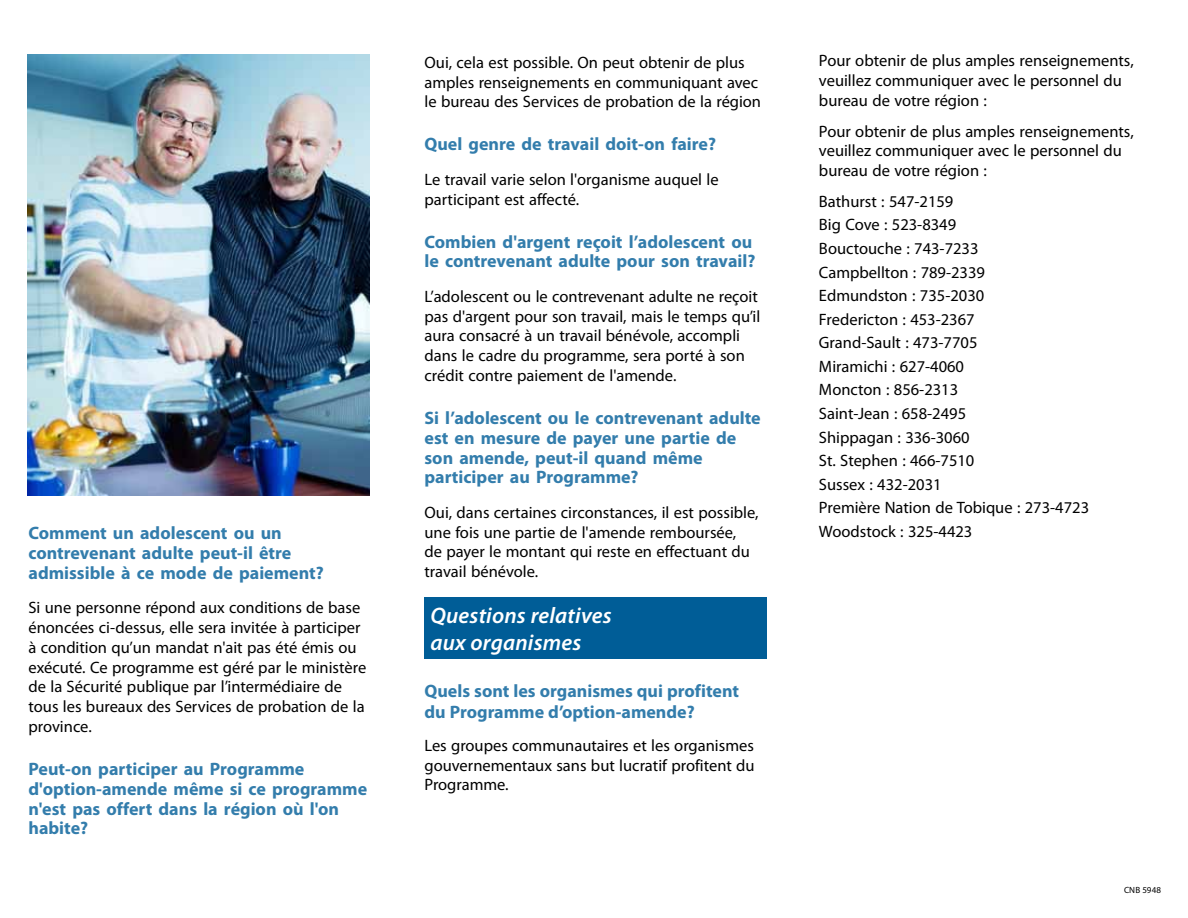
<style>
.page{position:relative;width:1188px;height:918px;background:#fff}
.page>*{position:absolute;margin:0;border:0;box-sizing:border-box;transform-origin:0 0}
.t1{font:italic 600 22.5px/27px "Myriad Pro";letter-spacing:.005em;color:#fff}
.t2{font:700 18px/19.8px "Myriad Pro";color:#337dac}
.t3{font:16.5px/19.8px "Myriad Pro";color:#000}
.t4{font:9px "Myriad Pro";letter-spacing:.02em;color:#000}
</style>
<div class="page">
<div style="left:424px;top:597px;width:343px;height:62px;background:#005d97"></div>
<img style="left:27px;top:54px;width:342px;height:441px">
<p class="t2" style="left:28px;top:523px;width:297px">Comment un adolescent ou un contrevenant adulte peut-il être admissible à ce mode de paiement?</p>
<p class="t3" style="left:28px;top:597px;width:339px">Si une personne répond aux conditions de base énoncées ci-dessus, elle sera invitée à participer à condition qu’un mandat n'ait pas été émis ou exécuté. Ce programme est géré par le ministère de la Sécurité publique par l’intermédiaire de tous les bureaux des Services de probation de la province.</p>
<p class="t2" style="left:28px;top:758px;width:340px">Peut-on participer au Programme d'option-amende même si ce programme n'est pas offert dans la région où l'on habite?</p>
<p class="t3" style="left:424px;top:52px;width:338px">Oui, cela est possible. On peut obtenir de plus amples renseignements en communiquant avec le bureau des Services de probation de la région</p>
<p class="t2" style="left:424px;top:134px;width:293px">Quel genre de travail doit-on faire?</p>
<p class="t3" style="left:424px;top:169px;width:296px">Le travail varie selon l'organisme auquel le participant est affecté.</p>
<p class="t2" style="left:424px;top:231px;width:332px">Combien d'argent reçoit l’adolescent ou le contrevenant adulte pour son travail?</p>
<p class="t3" style="left:424px;top:286px;width:337px">L’adolescent ou le contrevenant adulte ne reçoit pas d'argent pour son travail, mais le temps qu’il aura consacré à un travail bénévole, accompli dans le cadre du programme, sera porté à son crédit contre paiement de l'amende.</p>
<p class="t2" style="left:424px;top:408px;width:338px">Si l’adolescent ou le contrevenant adulte est en mesure de payer une partie de son amende, peut-il quand même participer au Programme?</p>
<p class="t3" style="left:424px;top:502px;width:336px">Oui, dans certaines circonstances, il est possible, une fois une partie de l'amende remboursée,<br>de payer le montant qui reste en effectuant du travail bénévole.</p>
<h1 class="t1" style="left:430px;top:601px;width:183px">Questions relatives aux organismes</h1>
<p class="t2" style="left:424px;top:679px;width:316px;line-height:21.6px">Quels sont les organismes qui profitent du Programme d’option-amende?</p>
<p class="t3" style="left:424px;top:735px;width:332px;text-align:justify">Les groupes communautaires et les organismes gouvernementaux sans but lucratif profitent du Programme.</p>
<p class="t3" style="left:819px;top:51px;width:316px">Pour obtenir de plus amples renseignements, veuillez communiquer avec le personnel du bureau de votre région :</p>
<p class="t3" style="left:819px;top:121px;width:316px">Pour obtenir de plus amples renseignements, veuillez communiquer avec le personnel du bureau de votre région :</p>
<p class="t3" style="left:819px;top:189px;width:272px;line-height:23.5px">Bathurst : 547-2159<br>Big Cove : 523-8349<br>Bouctouche : 743-7233<br>Campbellton : 789-2339<br>Edmundston : 735-2030<br>Fredericton : 453-2367<br>Grand-Sault : 473-7705<br>Miramichi : 627-4060<br>Moncton : 856-2313<br>Saint-Jean : 658-2495<br>Shippagan : 336-3060<br>St. Stephen : 466-7510<br>Sussex : 432-2031<br>Première Nation de Tobique : 273-4723<br>Woodstock : 325-4423</p>
<p class="t4" style="left:1124px;top:884px;width:39px">CNB 5948</p>
</div>
